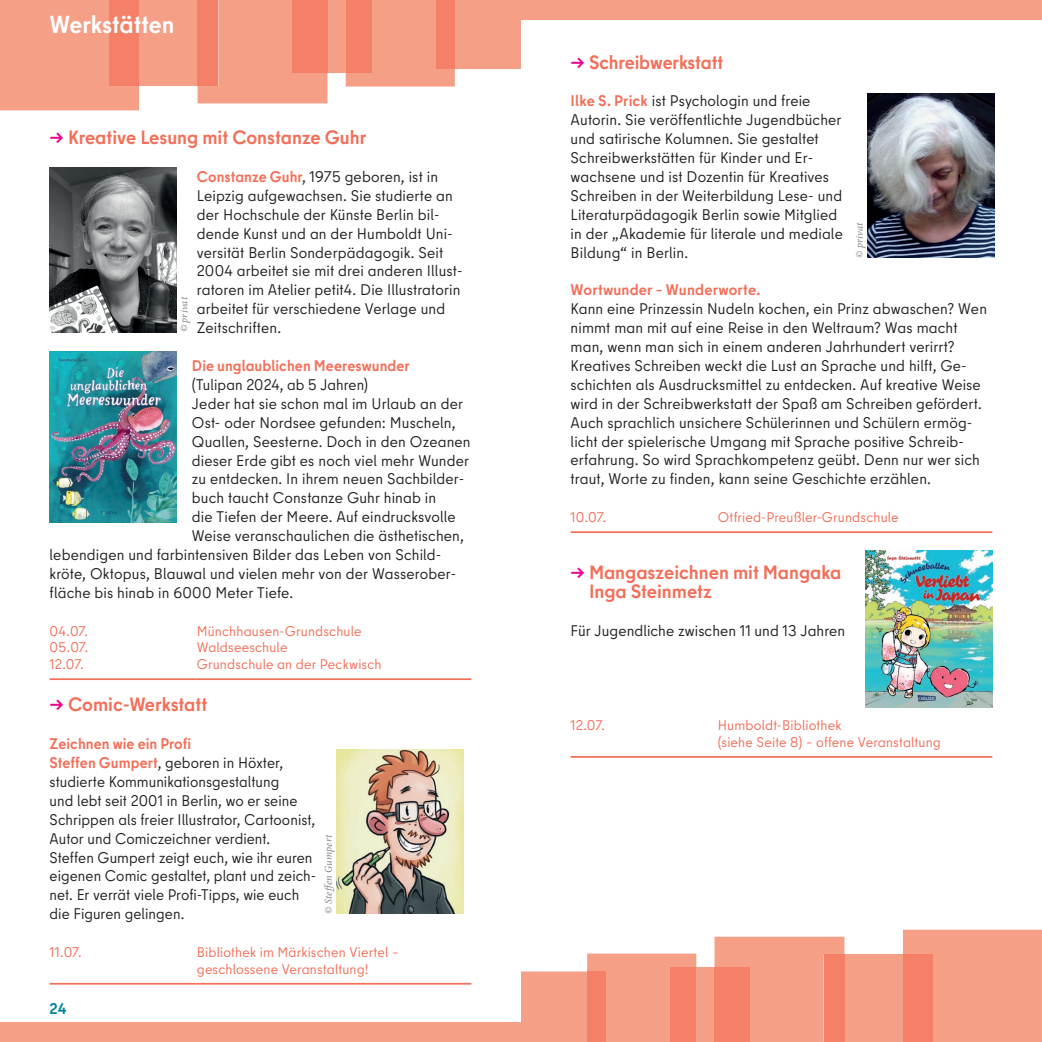
<style>
.page{position:relative;width:1042px;height:1042px;background:#fff}
.page>*{position:absolute;margin:0;border:0;box-sizing:border-box;transform-origin:0 0}
.t1{font:700 24.5px "Berlin Type";color:#fff}
.t2{font:700 19.25px/18.9px "Berlin Type";color:#f26f59}
.t3{font:15.4px/18.9px "Berlin Type";letter-spacing:.005em;color:#231f20}
.t4{font:700 15.4px "Berlin Type";letter-spacing:.005em;color:#f26f59}
.t5{font:700 15.4px "Berlin Type";color:#00829b}
.t6{font:14px/16.8px "Berlin Type";letter-spacing:.015em;color:#f26f59}
.t7{font:italic 10.5px "Minion Pro";letter-spacing:.015em;color:#808285}
.s1{color:#ed028c}
.s2{font-weight:700;color:#f26f59}
</style>
<div class="page">
<div style="left:903px;top:929px;width:139px;height:113px;background:#f69f87"></div>
<div style="left:844px;top:954px;width:59px;height:88px;background:#f69f87"></div>
<div style="left:903px;top:954px;width:30px;height:88px;background:#f48167"></div>
<div style="left:714px;top:936px;width:130px;height:106px;background:#f69f87"></div>
<div style="left:823px;top:954px;width:21px;height:88px;background:#f48167"></div>
<div style="left:696px;top:967px;width:18px;height:75px;background:#f69f87"></div>
<div style="left:714px;top:967px;width:35px;height:75px;background:#f48167"></div>
<svg style="left:521px;top:953px;width:175px;height:89px;background:#f6a38d"></svg>
<div style="left:587px;top:971px;width:18px;height:71px;background:#f48167"></div>
<div style="left:0;top:0;width:139px;height:110px;background:#f69f87"></div>
<div style="left:139px;top:0;width:58px;height:86px;background:#f69f87"></div>
<div style="left:109px;top:0;width:30px;height:86px;background:#f48167"></div>
<div style="left:197px;top:0;width:130px;height:103px;background:#f69f87"></div>
<div style="left:197px;top:0;width:21px;height:86px;background:#f48167"></div>
<div style="left:327px;top:0;width:19px;height:73px;background:#f69f87"></div>
<div style="left:292px;top:0;width:35px;height:73px;background:#f48167"></div>
<div style="left:346px;top:0;width:109px;height:87px;background:#f69f87"></div>
<div style="left:346px;top:0;width:26px;height:73px;background:#f48167"></div>
<div style="left:455px;top:0;width:66px;height:69px;background:#f69f87"></div>
<div style="left:437px;top:0;width:18px;height:69px;background:#f48167"></div>
<div style="left:521px;top:0;width:521px;height:20px;background:#f69f87"></div>
<div style="left:0;top:1022px;width:521px;height:20px;background:#f69f87"></div>
<hr style="left:570px;top:531px;width:148px;height:2px;background:#f26f59">
<hr style="left:718px;top:531px;width:274px;height:2px;background:#f26f59">
<hr style="left:570px;top:756px;width:148px;height:2px;background:#f26f59">
<hr style="left:718px;top:756px;width:274px;height:2px;background:#f26f59">
<hr style="left:50px;top:678px;width:147px;height:2px;background:#f26f59">
<hr style="left:197px;top:678px;width:274px;height:2px;background:#f26f59">
<hr style="left:50px;top:983px;width:147px;height:1px;background:#f26f59">
<hr style="left:197px;top:983px;width:274px;height:1px;background:#f26f59">
<img style="left:50px;top:168px;width:127px;height:164px">
<img style="left:50px;top:351px;width:127px;height:171px">
<img style="left:336px;top:749px;width:127px;height:164px">
<img style="left:867px;top:93px;width:127px;height:165px">
<img style="left:865px;top:550px;width:127px;height:157px">
<h1 class="t1" style="left:50px;top:9px;width:126px">Werkstätten</h1>
<p class="t2" style="left:50px;top:128px;width:318px"><span class="s1">→</span> Kreative Lesung mit Constanze Guhr</p>
<p class="t3" style="left:197px;top:167px;width:267px"><span class="s2">Constanze Guhr</span>, 1975 geboren, ist in Leipzig aufgewachsen. Sie studierte an der Hochschule der Künste Berlin bil&shy;dende Kunst und an der Humboldt Uni&shy;versität Berlin Sonderpädagogik. Seit 2004 arbeitet sie mit drei anderen Illust&shy;ratoren im Atelier petit4. Die Illustratorin arbeitet für verschiedene Verlage und Zeitschriften.</p>
<p class="t4" style="left:192px;top:356px;width:219px">Die unglaublichen Meereswunder</p>
<p class="t3" style="left:192px;top:375px;width:178px">(Tulipan 2024, ab 5 Jahren)</p>
<p class="t3" style="left:192px;top:394px;width:273px">Jeder hat sie schon mal im Urlaub an der</p>
<p class="t3" style="left:192px;top:413px;width:265px">Ost- oder Nordsee gefunden: Muscheln,</p>
<p class="t3" style="left:192px;top:432px;width:280px">Quallen, Seesterne. Doch in den Ozeanen</p>
<p class="t3" style="left:192px;top:451px;width:279px">dieser Erde gibt es noch viel mehr Wunder</p>
<p class="t3" style="left:192px;top:470px;width:274px">zu entdecken. In ihrem neuen Sachbilder-</p>
<p class="t3" style="left:192px;top:488px;width:246px">buch taucht Constanze Guhr hinab in</p>
<p class="t3" style="left:192px;top:507px;width:265px">die Tiefen der Meere. Auf eindrucksvolle</p>
<p class="t3" style="left:192px;top:526px;width:274px">Weise veranschaulichen die ästhetischen,</p>
<p class="t3" style="left:50px;top:545px;width:393px">lebendigen und farbintensiven Bilder das Leben von Schild-</p>
<p class="t3" style="left:50px;top:564px;width:408px">kröte, Oktopus, Blauwal und vielen mehr von der Wasserober-</p>
<p class="t3" style="left:50px;top:583px;width:245px">fläche bis hinab in 6000 Meter Tiefe.</p>
<p class="t6" style="left:50px;top:622px;width:40px;text-align:justify">04.07.<br>05.07.<br>12.07.</p>
<p class="t6" style="left:197px;top:622px;width:186px">Münchhausen-Grundschule<br>Waldseeschule<br>Grundschule an der Peckwisch</p>
<p class="t2" style="left:50px;top:695px;width:159px"><span class="s1">→</span> Comic-Werkstatt</p>
<p class="t3" style="left:50px;top:734px;width:268px"><span class="s2">Zeichnen wie ein Profi<br>Steffen Gumpert</span>, geboren in Höxter, studierte Kommunikationsgestaltung<br>und lebt seit 2001 in Berlin, wo er seine Schrippen als freier Illustrator, Cartoonist, Autor und Comiczeichner verdient.<br>Steffen Gumpert zeigt euch, wie ihr euren eigenen Comic gestaltet, plant und zeich&shy;net. Er verrät viele Profi-Tipps, wie euch die Figuren gelingen.</p>
<p class="t6" style="left:50px;top:944px;width:33px">11.07.</p>
<p class="t6" style="left:197px;top:944px;width:203px">Bibliothek im Märkischen Viertel – geschlossene Veranstaltung!</p>
<p class="t7" style="left:177px;top:332px;width:37px;rotate:-90deg">© privat</p>
<p class="t7" style="left:321px;top:913px;width:80px;rotate:-90deg">© Ste en Gumpert</p>
<p class="t5" style="left:50px;top:998px;width:19px">24</p>
<p class="t2" style="left:570px;top:52px;width:154px"><span class="s1">→</span> Schreibwerkstatt</p>
<p class="t3" style="left:570px;top:92px;width:274px"><span class="s2">Ilke S. Prick</span> ist Psychologin und freie Autorin. Sie veröffentlichte Jugendbücher und satirische Kolumnen. Sie gestaltet Schreibwerkstätten für Kinder und Er&shy;wachsene und ist Dozentin für Kreatives Schreiben in der Weiterbildung Lese- und Literaturpädagogik Berlin sowie Mitglied in der „Akademie für literale und mediale Bildung“ in Berlin.</p>
<p class="t4" style="left:570px;top:280px;width:191px">Wortwunder – Wunderworte.</p>
<p class="t3" style="left:570px;top:299px;width:418px">Kann eine Prinzessin Nudeln kochen, ein Prinz abwaschen? Wen nimmt man mit auf eine Reise in den Weltraum? Was macht man, wenn man sich in einem anderen Jahrhundert verirrt?<br>Kreatives Schreiben weckt die Lust an Sprache und hilft, Ge&shy;schichten als Ausdrucksmittel zu entdecken. Auf kreative Weise wird in der Schreibwerkstatt der Spaß am Schreiben gefördert.<br>Auch sprachlich unsichere Schülerinnen und Schülern ermög&shy;licht der spielerische Umgang mit Sprache positive Schreib&shy;erfahrung. So wird Sprachkompetenz geübt. Denn nur wer sich traut, Worte zu finden, kann seine Geschichte erzählen.</p>
<p class="t6" style="left:570px;top:509px;width:37px">10.07.</p>
<p class="t6" style="left:718px;top:509px;width:182px">Otfried-Preußler-Grundschule</p>
<p class="t7" style="left:852px;top:258px;width:37px;rotate:-90deg">© privat</p>
<p class="t2" style="left:589px;top:563px;width:254px;text-indent:-18px"><span class="s1">→</span> Mangaszeichnen mit Mangaka<br>Inga Steinmetz</p>
<p class="t3" style="left:570px;top:621px;width:276px">Für Jugendliche zwischen 11 und 13 Jahren</p>
<p class="t6" style="left:570px;top:717px;width:36px">12.07.</p>
<p class="t6" style="left:718px;top:717px;width:224px">Humboldt-Bibliothek<br>(siehe Seite 8) – offene Veranstaltung</p>
</div>
